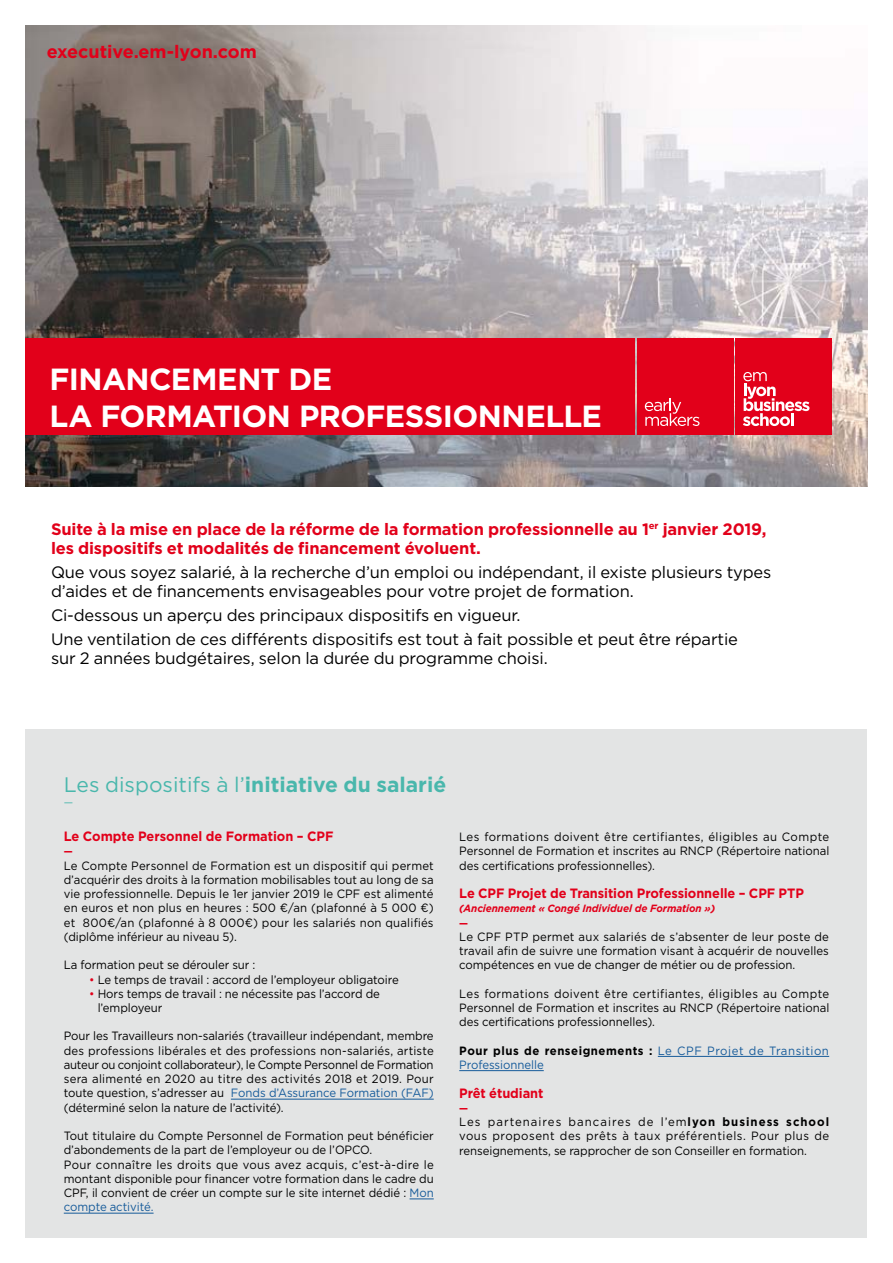
<style>
.page{position:relative;width:893px;height:1263px;background:#fff}
.page>*{position:absolute;margin:0;border:0;box-sizing:border-box;transform-origin:0 0}
.t1{font:700 30.6px/36.6px "Gotham";letter-spacing:-.02em;color:#fff}
.t2{font:700 21px "Gotham";color:#49b7ac}
.t3{font:700 18px "Gotham";color:#e2001a}
.t4{font:16.5px/19.5px "Gotham";letter-spacing:-.01em;color:#000}
.t5{font:700 16.5px/19.5px "Gotham";letter-spacing:-.01em;color:#e2001a}
.t6{font:700 13.5px "Gotham";letter-spacing:-.005em;color:#e2001a;scale:.95 1}
.t7{font:12px/14.2px "Gotham";letter-spacing:-.005em;color:#000;text-align:justify;scale:.95 1}
.t8{font:12px/14.2px "Gotham";letter-spacing:-.005em;color:#165b9a;scale:.95 1}
.t9{font:italic 700 10.5px "Gotham";letter-spacing:-.005em;color:#e2001a;scale:.95 1}
.t10{font:700 10.5px "Gotham";color:#e2001a;scale:.95 1}
.t11{font:10.5px "Gotham";color:#49b7ac}
.s1{font-weight:400}
.s2{color:#e2001a}
.s3{color:#165b9a}
.s4{font-weight:700;color:#000}
.s5{font-weight:700}
</style>
<div class="page">
<img style="left:26px;top:26px;width:841px;height:461px">
<div style="left:26px;top:729px;width:841px;height:508px;background:#e3e4e4"></div>
<hr style="left:231px;top:1099px;width:203px;height:1px;background:#165b9a">
<svg style="left:410px;top:1199px;width:24px;height:1px"></svg>
<hr style="left:64px;top:1213px;width:90px;height:1px;background:#165b9a">
<hr style="left:658px;top:1056px;width:171px;height:1px;background:#165b9a">
<hr style="left:459px;top:1070px;width:85px;height:1px;background:#165b9a">
<div style="left:26px;top:339px;width:609px;height:96px;background:#e2001a"></div>
<div style="left:735px;top:339px;width:96px;height:96px;background:#e2001a"></div>
<div style="left:637px;top:339px;width:96px;height:96px;background:#e2001a"></div>
<svg style="left:645px;top:398px;width:54px;height:28px"></svg>
<svg style="left:743px;top:372px;width:66px;height:54px"></svg>
<h3 class="t3" style="left:47px;top:40px;width:212px">executive.em-lyon.com</h3>
<h1 class="t1" style="left:50px;top:361px;width:554px">FINANCEMENT DE<br>LA FORMATION PROFESSIONNELLE</h1>
<h3 class="t5" style="left:51px;top:519px;width:717px">Suite à la mise en place de la réforme de la formation professionnelle au 1<sup>er</sup> janvier 2019, les dispositifs et modalités de financement évoluent.</h3>
<h3 class="t4" style="left:51px;top:562px;width:722px">Que vous soyez salarié, à la recherche d’un emploi ou indépendant, il existe plusieurs types d’aides et de financements envisageables pour votre projet de formation.</h3>
<h3 class="t4" style="left:51px;top:603px;width:688px;line-height:23.7px">Ci-dessous un aperçu des principaux dispositifs en vigueur.<br>Une ventilation de ces différents dispositifs est tout à fait possible et peut être répartie</h3>
<h3 class="t4" style="left:51px;top:648px;width:498px">sur 2 années budgétaires, selon la durée du programme choisi.</h3>
<h2 class="t2" style="left:64px;top:770px;width:384px"><span class="s1">Les dispositifs à l’</span>initiative du salarié</h2>
<p class="t11" style="left:64px;top:796px;width:11px">—</p>
<p class="t6" style="left:64px;top:827px;width:285px">Le Compte Personnel de Formation – CPF</p>
<p class="t10" style="left:64px;top:844px;width:11px">—</p>
<p class="t7" style="left:64px;top:858px;width:391px">Le Compte Personnel de Formation est un dispositif qui permet d’acquérir des droits à la formation mobilisables tout au long de sa vie professionnelle. Depuis le 1er janvier 2019 le CPF est alimenté en euros et non plus en heures : 500 €/an (plafonné à 5 000 €) et 800€/an (plafonné à 8 000€) pour les salariés non qualifiés (diplôme inférieur au niveau 5).</p>
<p class="t7" style="left:64px;top:958px;width:203px">La formation peut se dérouler sur :</p>
<p class="t7" style="left:89px;top:972px;width:327px"><span class="s2">•</span> Le temps de travail : accord de l’employeur obligatoire</p>
<p class="t7" style="left:98px;top:986px;width:299px;text-indent:-8px"><span class="s2">•</span> Hors temps de travail : ne nécessite pas l’accord de l’employeur</p>
<p class="t7" style="left:64px;top:1029px;width:391px">Pour les Travailleurs non-salariés (travailleur indépendant, membre des professions libérales et des professions non-salariés, artiste auteur ou conjoint collaborateur), le Compte Personnel de Formation sera alimenté en 2020 au titre des activités 2018 et 2019. Pour toute question, s’adresser au <span class="s3">Fonds d’Assurance Formation (FAF) </span>(déterminé selon la nature de l’activité).</p>
<p class="t7" style="left:64px;top:1128px;width:391px;text-align:left">Tout titulaire du Compte Personnel de Formation peut bénéficier d’abondements de la part de l’employeur ou de l’OPCO.<br>Pour connaître les droits que vous avez acquis, c’est-à-dire le montant disponible pour financer votre formation dans le cadre du CPF, il convient de créer un compte sur le site internet dédié : <span class="s3">Mon compte activité.</span></p>
<p class="t7" style="left:459px;top:829px;width:391px">Les formations doivent être certifiantes, éligibles au Compte Personnel de Formation et inscrites au RNCP (Répertoire national des certifications professionnelles).</p>
<p class="t6" style="left:459px;top:884px;width:364px">Le CPF Projet de Transition Professionnelle – CPF PTP</p>
<p class="t9" style="left:459px;top:901px;width:271px">(Anciennement « Congé Individuel de Formation »)</p>
<p class="t10" style="left:459px;top:916px;width:11px">—</p>
<p class="t7" style="left:459px;top:929px;width:391px">Le CPF PTP permet aux salariés de s’absenter de leur poste de travail afin de suivre une formation visant à acquérir de nouvelles compétences en vue de changer de métier ou de profession.</p>
<p class="t7" style="left:459px;top:986px;width:391px">Les formations doivent être certifiantes, éligibles au Compte Personnel de Formation et inscrites au RNCP (Répertoire national des certifications professionnelles).</p>
<p class="t8" style="left:459px;top:1043px;width:391px"><span class="s4">Pour plus de renseignements :</span> Le CPF Projet de Transition<br>Professionnelle</p>
<p class="t6" style="left:459px;top:1084px;width:90px">Prêt étudiant</p>
<p class="t10" style="left:459px;top:1101px;width:11px">—</p>
<p class="t7" style="left:459px;top:1114px;width:391px">Les partenaires bancaires de l’em<span class="s5">lyon business school </span>vous proposent des prêts à taux préférentiels. Pour plus de renseignements, se rapprocher de son Conseiller en formation.</p>
</div>
